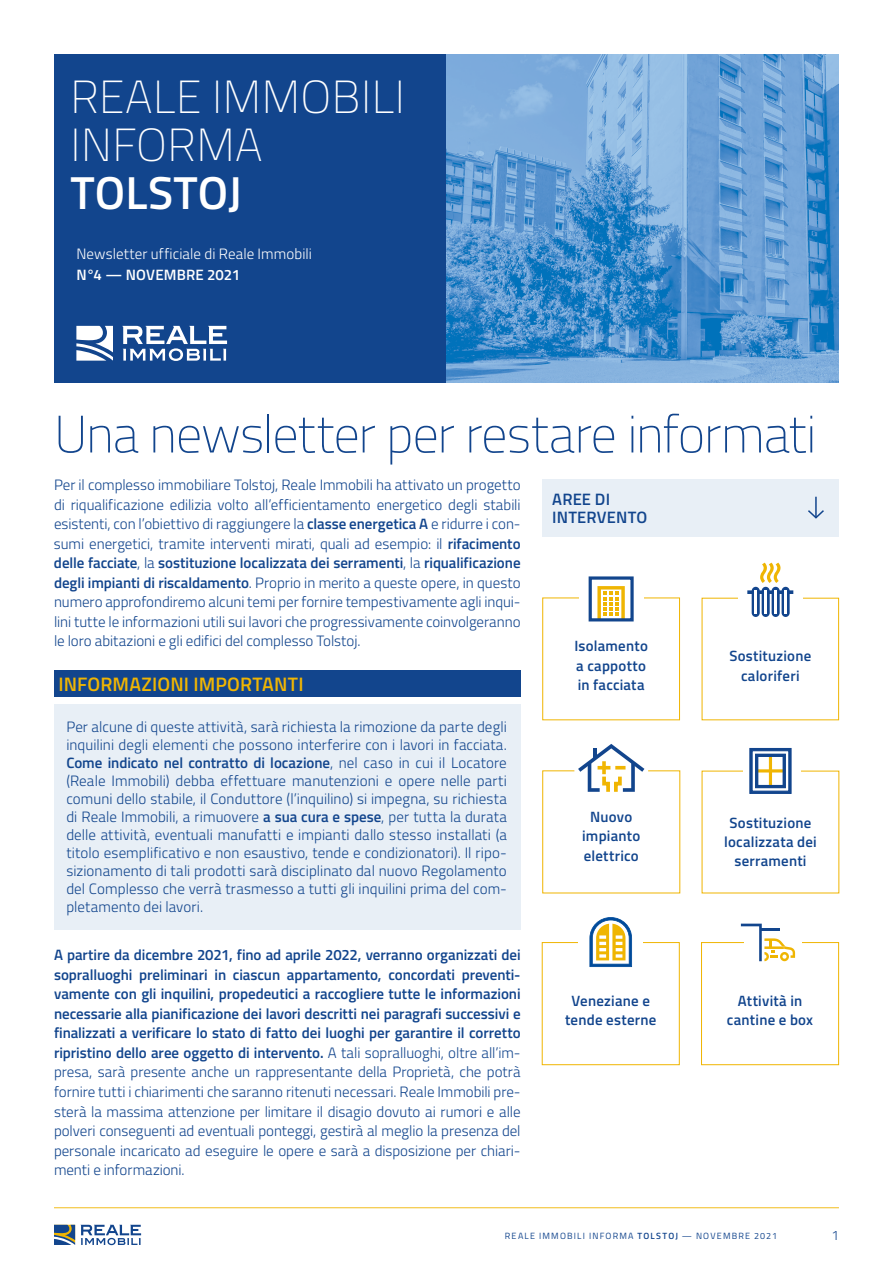
<style>
.page{position:relative;width:893px;height:1263px;background:#fff}
.page>*{position:absolute;margin:0;border:0;box-sizing:border-box;transform-origin:0 0}
.t1{font:100 52.5px "Titillium";letter-spacing:-.02em;color:#12458d}
.t2{font:100 46.35px/48px "Titillium";letter-spacing:.01em;color:#fff}
.t3{font:600 46.35px "Titillium";letter-spacing:.005em;color:#fff}
.t4{font:600 19.5px "Titillium";letter-spacing:.005em;color:#f0b502}
.t5{font:600 16.5px "Titillium";letter-spacing:.01em;color:#12458d}
.t6{font:300 15px/19.5px "Titillium";color:#12458d;text-align:justify}
.t7{font:300 15px "Titillium";letter-spacing:.005em;color:#fff}
.t8{font:600 15px "Titillium";letter-spacing:.01em;color:#fff}
.t9{font:600 14.85px/19.4px "Titillium";letter-spacing:.015em;color:#12458d;text-align:center}
.t10{font:300 13.65px "Titillium";color:#12458d}
.t11{font:9px "Titillium";letter-spacing:.13em;color:#12458d}
.s1{font-weight:600}
</style>
<div class="page">
<svg style="left:54px;top:1225px;width:21px;height:20px"></svg>
<svg style="left:81px;top:1225px;width:60px;height:20px"></svg>
<hr style="left:54px;top:1207px;width:785px;height:1px;background:#f2bd1c">
<div style="left:54px;top:54px;width:392px;height:329px;background:#12458d"></div>
<img style="left:446px;top:54px;width:393px;height:329px">
<svg style="left:76px;top:326px;width:37px;height:35px"></svg>
<svg style="left:122px;top:326px;width:105px;height:35px"></svg>
<div style="left:54px;top:670px;width:467px;height:27px;background:#12458d"></div>
<div style="left:54px;top:704px;width:467px;height:225px;background:#e8eff6"></div>
<svg style="left:747px;top:563px;width:46px;height:54px"></svg>
<hr style="left:754px;top:590px;width:3px;height:24px;background:#fff">
<hr style="left:765px;top:590px;width:2px;height:24px;background:#fff">
<hr style="left:774px;top:590px;width:3px;height:24px;background:#fff">
<hr style="left:784px;top:590px;width:3px;height:24px;background:#fff">
<svg style="left:749px;top:747px;width:43px;height:47px"></svg>
<svg style="left:574px;top:744px;width:71px;height:48px"></svg>
<div style="left:542px;top:598px;width:138px;height:122px;border:1px solid #f0b502"></div>
<div style="left:579px;top:575px;width:64px;height:45px;background:#fff"></div>
<svg style="left:597px;top:586px;width:28px;height:31px"></svg>
<div style="left:589px;top:576px;width:45px;height:45px;border:3px solid #12458d"></div>
<div style="left:542px;top:942px;width:138px;height:123px;border:1px solid #f0b502"></div>
<div style="left:579px;top:919px;width:64px;height:46px;background:#fff"></div>
<svg style="left:589px;top:917px;width:43px;height:50px"></svg>
<div style="left:701px;top:942px;width:138px;height:123px;border:1px solid #f0b502"></div>
<div style="left:744px;top:919px;width:58px;height:46px;background:#fff"></div>
<svg style="left:741px;top:924px;width:54px;height:37px"></svg>
<div style="left:542px;top:479px;width:297px;height:58px;background:#e8eff6"></div>
<svg style="left:808px;top:510px;width:16px;height:9px"></svg>
<hr style="left:815px;top:497px;width:2px;height:20px;background:#12458d">
<p class="t2" style="left:70px;top:71px;width:336px">REALE IMMOBILI<br>INFORMA</p>
<p class="t3" style="left:70px;top:158px;width:173px">TOLSTOJ</p>
<p class="t7" style="left:76px;top:242px;width:237px">Newsletter ufficiale di Reale Immobili</p>
<p class="t8" style="left:76px;top:263px;width:165px">N°4 — NOVEMBRE 2021</p>
<p class="t1" style="left:54px;top:397px;width:764px">Una newsletter per restare informati</p>
<p class="t6" style="left:54px;top:474px;width:468px">Per il complesso immobiliare Tolstoj, Reale Immobili ha attivato un progetto di riqualificazione edilizia volto all’efficientamento energetico degli stabili esistenti, con l’obiettivo di raggiungere la <span class="s1">classe energetica A</span> e ridurre i con&shy;sumi energetici, tramite interventi mirati, quali ad esempio: il <span class="s1">rifacimento delle facciate</span>, la <span class="s1">sostituzione localizzata dei serramenti</span>, la <span class="s1">riqualificazione degli impianti di riscaldamento</span>. Proprio in merito a queste opere, in questo numero approfondiremo alcuni temi per fornire tempestivamente agli inqui&shy;lini tutte le informazioni utili sui lavori che progressivamente coinvolgeranno le loro abitazioni e gli edifici del complesso Tolstoj.</p>
<p class="t4" style="left:59px;top:670px;width:247px">INFORMAZIONI IMPORTANTI</p>
<p class="t6" style="left:66px;top:717px;width:442px;line-height:18px">Per alcune di queste attività, sarà richiesta la rimozione da parte degli inquilini degli elementi che possono interferire con i lavori in facciata.<br><span class="s1">Come indicato nel contratto di locazione</span>, nel caso in cui il Locatore (Reale Immobili) debba effettuare manutenzioni e opere nelle parti comuni dello stabile, il Conduttore (l’inquilino) si impegna, su richiesta di Reale Immobili, a rimuovere <span class="s1">a sua cura e spese</span>, per tutta la durata delle attività, eventuali manufatti e impianti dallo stesso installati (a titolo esemplificativo e non esaustivo, tende e condizionatori). Il ripo&shy;sizionamento di tali prodotti sarà disciplinato dal nuovo Regolamento del Complesso che verrà trasmesso a tutti gli inquilini prima del com&shy;pletamento dei lavori.</p>
<p class="t6" style="left:54px;top:945px;width:468px"><span class="s1">A partire da dicembre 2021, fino ad aprile 2022, verranno organizzati dei sopralluoghi preliminari in ciascun appartamento, concordati preventi&shy;vamente con gli inquilini, propedeutici a raccogliere tutte le informazioni necessarie alla pianificazione dei lavori descritti nei paragrafi successivi e finalizzati a verificare lo stato di fatto dei luoghi per garantire il corretto ripristino dello aree oggetto di intervento.</span> A tali sopralluoghi, oltre all’im&shy;presa, sarà presente anche un rappresentante della Proprietà, che potrà fornire tutti i chiarimenti che saranno ritenuti necessari. Reale Immobili pre&shy;sterà la massima attenzione per limitare il disagio dovuto ai rumori e alle polveri conseguenti ad eventuali ponteggi, gestirà al meglio la presenza del personale incaricato ad eseguire le opere e sarà a disposizione per chiari&shy;menti e informazioni.</p>
<p class="t5" style="left:552px;top:487px;width:59px">AREE DI</p>
<p class="t5" style="left:552px;top:505px;width:97px">INTERVENTO</p>
<p class="t9" style="left:574px;top:636px;width:75px;text-align:left">Isolamento a cappotto in facciata</p>
<p class="t9" style="left:582px;top:806px;width:60px">Nuovo impianto</p>
<p class="t9" style="left:584px;top:845px;width:57px">elettrico</p>
<p class="t9" style="left:729px;top:646px;width:83px">Sostituzione caloriferi</p>
<p class="t9" style="left:724px;top:812px;width:94px">Sostituzione localizzata dei serramenti</p>
<p class="t9" style="left:565px;top:990px;width:93px">Veneziane e tende esterne</p>
<p class="t9" style="left:727px;top:990px;width:88px">Attività in cantine e box</p>
<p class="t11" style="left:505px;top:1229px;width:274px">REALE IMMOBILI INFORMA <span class="s1">TOLSTOJ</span> — NOVEMBRE 2021</p>
<p class="t10" style="left:831px;top:1225px;width:9px">1</p>
</div>
